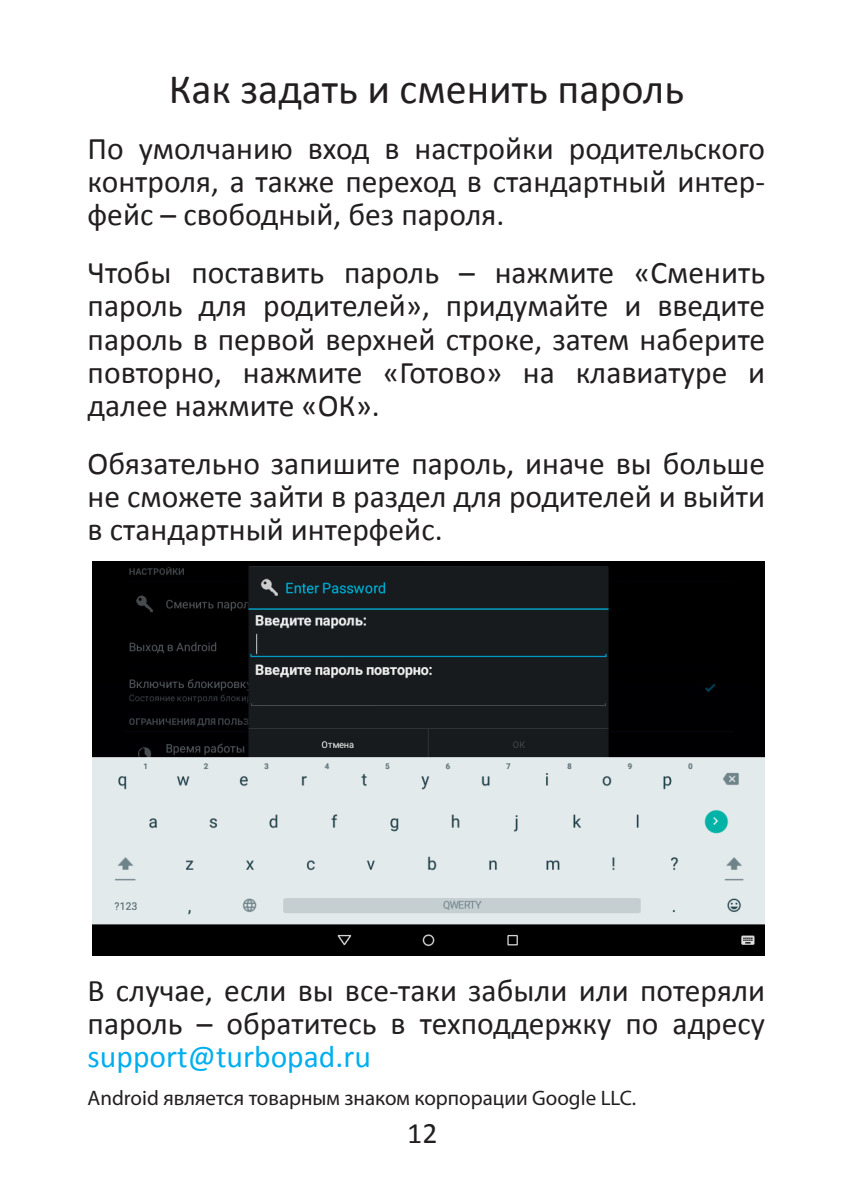
<style>
.page{position:relative;width:844px;height:1191px;background:#fff}
.page>*{position:absolute;margin:0;border:0;box-sizing:border-box;transform-origin:0 0}
.t1{font:42px "Calibri";color:#231f20}
.t2{font:31.5px/33.2px "Calibri";color:#231f20;text-align:justify}
.t3{font:31.5px "Calibri";color:#00aeef}
.t4{font:29.75px "Calibri";color:#231f20}
.t5{font:21px "Myriad Pro";color:#231f20}
</style>
<div class="page">
<img style="left:92px;top:561px;width:672px;height:394px">
<h1 class="t1" style="left:169px;top:62px;width:517px">Как задать и сменить пароль</h1>
<p class="t2" style="left:88px;top:132px;width:679px">По умолчанию вход в настройки родительского контроля, а также переход в стандартный интер&shy;фейс – свободный, без пароля.</p>
<p class="t2" style="left:88px;top:256px;width:679px">Чтобы поставить пароль – нажмите «Сменить пароль для родителей», придумайте и введите пароль в первой верхней строке, затем наберите повторно, нажмите «Готово» на клавиатуре и далее нажмите «ОК».</p>
<p class="t2" style="left:88px;top:447px;width:679px">Обязательно запишите пароль, иначе вы больше не сможете зайти в раздел для родителей и выйти в стандартный интерфейс.</p>
<p class="t2" style="left:88px;top:974px;width:679px">В случае, если вы все-таки забыли или потеряли пароль – обратитесь в техподдержку по адресу</p>
<p class="t3" style="left:88px;top:1037px;width:285px">support@turbopad.ru</p>
<p class="t5" style="left:88px;top:1084px;width:550px">Android является товарным знаком корпорации Google LLC.</p>
<p class="t4" style="left:407px;top:1114px;width:32px">12</p>
</div>
